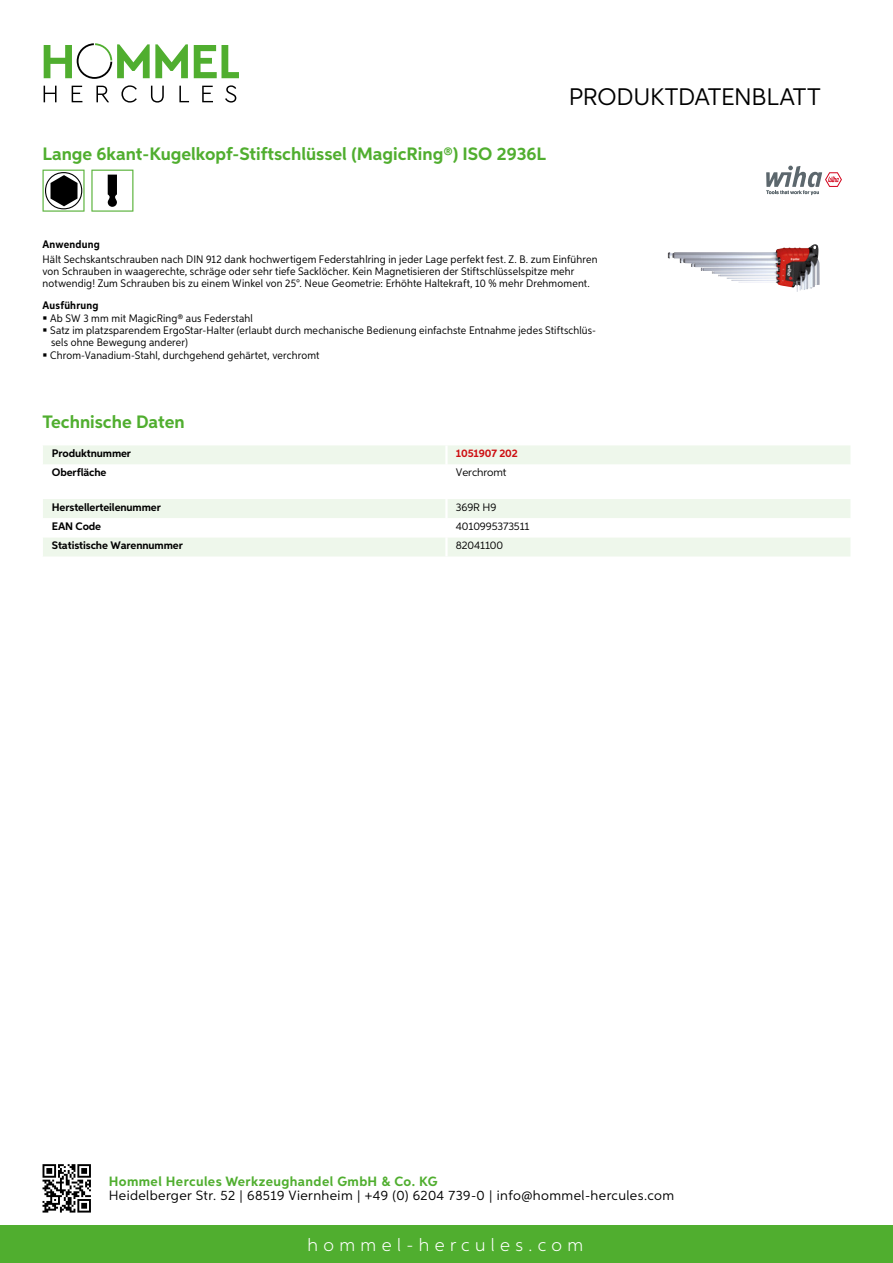
<style>
.page{position:relative;width:893px;height:1263px;background:#fff}
.page>*{position:absolute;margin:0;border:0;box-sizing:border-box;transform-origin:0 0}
.t1{font:24px "Aspira";letter-spacing:-.01em;color:#000}
.t2{font:700 18px "Aspira";color:#50ae2f}
.t3{font:300 18px "Aspira";letter-spacing:.3em;color:#fff}
.t4{font:13.5px "Aspira";letter-spacing:.03em;color:#000}
.t5{font:700 13.5px "Aspira";letter-spacing:.03em;color:#50ae2f}
.t6{font:10.95px/12.5px "Aspira Nar";letter-spacing:.015em;color:#000}
.t7{font:700 10.95px "Aspira";letter-spacing:-.01em;color:#000}
.t8{font:10.95px "Aspira";letter-spacing:-.01em;color:#000}
.t9{font:700 10.95px "Aspira Nar";letter-spacing:.02em;color:#000}
.t10{font:700 10.95px "Aspira";letter-spacing:-.01em;color:#cd1013}
</style>
<div class="page">
<div style="left:0;top:1226px;width:893px;height:37px;background:#50ae2f"></div>
<svg style="left:43px;top:1164px;width:48px;height:48px"></svg>
<svg style="left:194px;top:45px;width:45px;height:33px"></svg>
<svg style="left:44px;top:43px;width:144px;height:36px"></svg>
<svg style="left:44px;top:86px;width:13px;height:16px"></svg>
<svg style="left:72px;top:86px;width:10px;height:16px"></svg>
<svg style="left:96px;top:86px;width:13px;height:16px"></svg>
<svg style="left:121px;top:85px;width:16px;height:18px"></svg>
<svg style="left:151px;top:86px;width:13px;height:17px"></svg>
<svg style="left:179px;top:86px;width:10px;height:16px"></svg>
<svg style="left:202px;top:86px;width:11px;height:16px"></svg>
<svg style="left:225px;top:85px;width:11px;height:18px"></svg>
<div style="left:43px;top:445px;width:807px;height:19px;background:#eef7eb"></div>
<svg style="left:43px;top:499px;width:807px;height:57px"></svg>
<hr style="left:445px;top:537px;width:3px;height:19px;background:#fff">
<svg style="left:43px;top:170px;width:42px;height:42px"></svg>
<svg style="left:91px;top:170px;width:42px;height:42px"></svg>
<img style="left:668px;top:244px;width:152px;height:48px">
<svg style="left:766px;top:166px;width:76px;height:29px"></svg>
<h2 class="t2" style="left:43px;top:142px;width:505px">Lange 6kant-Kugelkopf-Stiftschlüssel (MagicRing®) ISO 2936L</h2>
<h1 class="t1" style="left:569px;top:82px;width:253px">Produktdatenblatt</h1>
<p class="t9" style="left:43px;top:237px;width:59px">Anwendung</p>
<p class="t6" style="left:43px;top:253px;width:556px;line-height:12px">Hält Sechskantschrauben nach DIN 912 dank hochwertigem Federstahlring in jeder Lage perfekt fest. Z. B. zum Einführen von Schrauben in waagerechte, schräge oder sehr tiefe Sacklöcher. Kein Magnetisieren der Stiftschlüsselspitze mehr notwendig! Zum Schrauben bis zu einem Winkel von 25°. Neue Geometrie: Erhöhte Haltekraft, 10 % mehr Drehmoment.</p>
<p class="t9" style="left:43px;top:298px;width:58px">Ausführung</p>
<p class="t6" style="left:50px;top:311px;width:547px">Ab SW 3 mm mit MagicRing® aus Federstahl<br>Satz im platzsparendem ErgoStar-Halter (erlaubt durch mechanische Bedienung einfachste Entnahme jedes Stiftschlüs&shy;sels ohne Bewegung anderer)<br>Chrom-Vanadium-Stahl, durchgehend gehärtet, verchromt</p>
<h2 class="t2" style="left:43px;top:411px;width:144px">Technische Daten</h2>
<p class="t7" style="left:52px;top:447px;width:81px">Produktnummer</p>
<p class="t10" style="left:456px;top:447px;width:63px">1051907 202</p>
<p class="t7" style="left:52px;top:466px;width:56px">Oberfläche</p>
<p class="t8" style="left:456px;top:466px;width:52px">Verchromt</p>
<p class="t7" style="left:52px;top:500px;width:111px">Herstellerteilenummer</p>
<p class="t8" style="left:456px;top:501px;width:42px">369R H9</p>
<p class="t7" style="left:52px;top:520px;width:51px">EAN Code</p>
<p class="t8" style="left:456px;top:520px;width:75px">4010995373511</p>
<p class="t7" style="left:52px;top:539px;width:132px">Statistische Warennummer</p>
<p class="t8" style="left:456px;top:539px;width:49px">82041100</p>
<p class="t5" style="left:109px;top:1172px;width:330px">Hommel Hercules Werkzeughandel GmbH &amp; Co. KG</p>
<p class="t4" style="left:109px;top:1187px;width:567px">Heidelberger Str. 52 | 68519 Viernheim | +49 (0) 6204 739-0 | info@hommel-hercules.com</p>
<h2 class="t3" style="left:307px;top:1234px;width:277px">hommel-hercules.com</h2>
</div>
